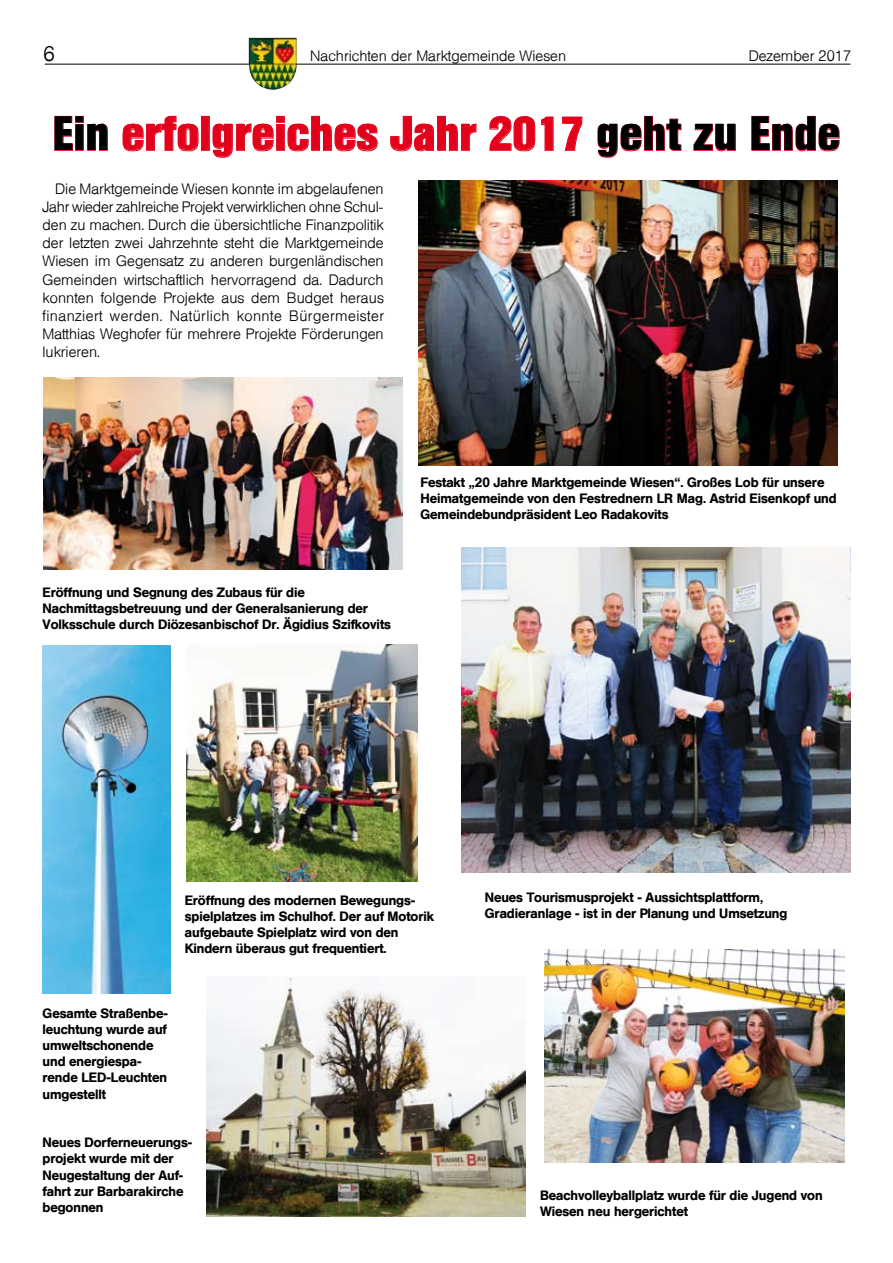
<style>
.page{position:relative;width:893px;height:1263px;background:#fff}
.page>*{position:absolute;margin:0;border:0;box-sizing:border-box;transform-origin:0 0}
.t1{font:700 48px "Helvetica Condensed BQ";color:#e2001a}
.t2{font:300 21px "Helvetica BQ";color:#000}
.t3{font:300 15px/18px "Helvetica BQ";color:#000;text-align:justify}
.t4{font:500 13.5px/16.2px "Helvetica BQ";color:#000}
.s1{color:#000}
</style>
<div class="page">
<hr style="left:45px;top:64px;width:805px;height:1px;background:#000">
<img style="left:249px;top:38px;width:48px;height:52px">
<svg style="left:54px;top:116px;width:54px;height:35px"></svg>
<svg style="left:122px;top:116px;width:77px;height:36px"></svg>
<svg style="left:212px;top:116px;width:166px;height:42px"></svg>
<svg style="left:390px;top:116px;width:87px;height:36px"></svg>
<svg style="left:489px;top:116px;width:46px;height:36px"></svg>
<svg style="left:541px;top:116px;width:13px;height:35px"></svg>
<svg style="left:562px;top:116px;width:20px;height:35px"></svg>
<svg style="left:597px;top:116px;width:85px;height:42px"></svg>
<svg style="left:693px;top:124px;width:43px;height:28px"></svg>
<svg style="left:751px;top:116px;width:89px;height:36px"></svg>
<img style="left:418px;top:181px;width:420px;height:285px">
<img style="left:44px;top:377px;width:359px;height:193px">
<img style="left:544px;top:950px;width:300px;height:212px">
<img style="left:43px;top:645px;width:127px;height:349px">
<img style="left:206px;top:977px;width:319px;height:239px">
<img style="left:186px;top:644px;width:231px;height:238px">
<img style="left:462px;top:547px;width:388px;height:326px">
<h2 class="t2" style="left:43px;top:42px;width:13px">6</h2>
<p class="t3" style="left:310px;top:48px;width:257px">Nachrichten der Marktgemeinde Wiesen</p>
<p class="t3" style="left:749px;top:48px;width:104px">Dezember 2017</p>
<h1 class="t1" style="left:53px;top:106px;width:789px"><span class="s1">Ein</span> erfolgreiches Jahr 2017 <span class="s1">geht zu Ende</span></h1>
<p class="t3" style="left:43px;top:181px;width:343px;text-indent:13px">Die Marktgemeinde Wiesen konnte im abgelaufenen Jahr wieder zahlreiche Projekt verwirklichen ohne Schul&shy;den zu machen. Durch die übersichtliche Finanzpolitik der letzten zwei Jahrzehnte steht die Marktgemeinde Wiesen im Gegensatz zu anderen burgenländischen Gemeinden wirtschaftlich hervorragend da. Dadurch konnten folgende Projekte aus dem Budget heraus finanziert werden. Natürlich konnte Bürgermeister Matthias Weghofer für mehrere Projekte Förderungen lukrieren.</p>
<p class="t4" style="left:43px;top:584px;width:350px">Eröffnung und Segnung des Zubaus für die<br>Nachmittagsbetreuung und der Generalsanierung der<br>Volksschule durch Diözesanbischof Dr. Ägidius Szifkovits</p>
<p class="t4" style="left:420px;top:474px;width:418px">Festakt „20 Jahre Marktgemeinde Wiesen“. Großes Lob für unsere<br>Heimatgemeinde von den Festrednern LR Mag. Astrid Eisenkopf und<br>Gemeindebundpräsident Leo Radakovits</p>
<p class="t4" style="left:185px;top:892px;width:251px">Eröffnung des modernen Bewegungs&shy;spielplatzes im Schulhof. Der auf Motorik aufgebaute Spielplatz wird von den Kindern überaus gut frequentiert.</p>
<p class="t4" style="left:43px;top:1005px;width:127px">Gesamte Straßenbe&shy;leuchtung wurde auf umweltschonende und energiespa&shy;rende LED-Leuchten umgestellt</p>
<p class="t4" style="left:43px;top:1134px;width:151px">Neues Dorferneuerungs&shy;projekt wurde mit der<br>Neugestaltung der Auf&shy;fahrt zur Barbarakirche begonnen</p>
<p class="t4" style="left:485px;top:889px;width:304px">Neues Tourismusprojekt - Aussichtsplattform,<br>Gradieranlage - ist in der Planung und Umsetzung</p>
<p class="t4" style="left:540px;top:1187px;width:284px">Beachvolleyballplatz wurde für die Jugend von<br>Wiesen neu hergerichtet</p>
</div>
